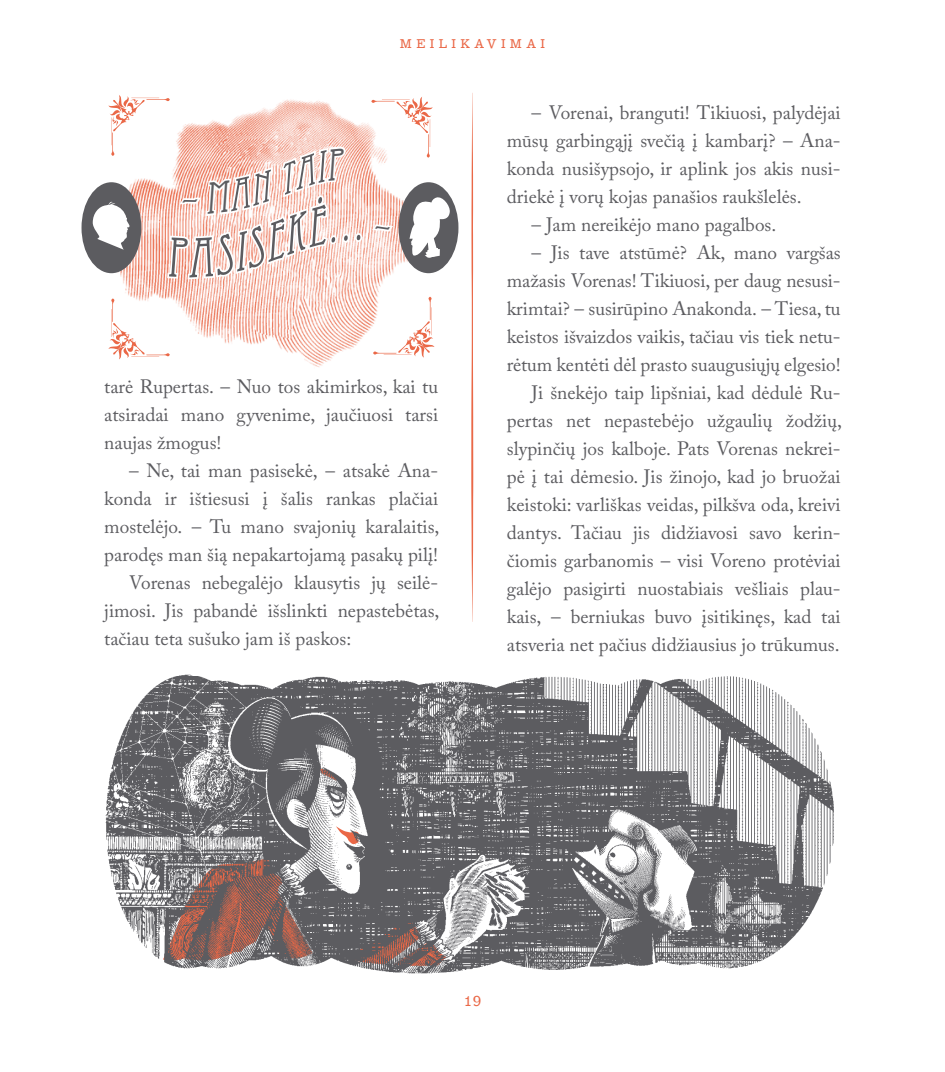
<style>
.page{position:relative;width:945px;height:1072px;background:#fff}
.page>*{position:absolute;margin:0;border:0;box-sizing:border-box;transform-origin:0 0}
.t1{font:54.95px "AT Eccentric";color:#5c5c60}
.t2{font:19.25px/28px "Adobe Caslon Pro";color:#5c5c60;text-align:justify}
.t3{font:14px "Farao";color:#ea6847}
.t4{font:12.25px "Farao";letter-spacing:.37em;color:#ea6847}
</style>
<div class="page">
<svg style="left:472px;top:93px;width:1px;height:529px"></svg>
<img style="left:105px;top:674px;width:729px;height:300px">
<div style="left:82px;top:182px;width:59px;height:91px;background:#5c5c60;border-radius:50%"></div>
<div style="left:399px;top:182px;width:59px;height:91px;background:#5c5c60;border-radius:50%"></div>
<svg style="left:93px;top:95px;width:357px;height:272px"></svg>
<p class="t4" style="left:400px;top:37px;width:147px">MEILIKAVIMAI</p>
<h1 class="t1" style="left:353px;top:188px;width:17px">.</h1>
<p class="t2" style="left:104px;top:372px;width:335px">tarė Rupertas. – Nuo tos akimirkos, kai tu atsiradai mano gyvenime, jaučiuosi tarsi naujas žmogus!</p>
<p class="t2" style="left:129px;top:456px;width:311px">– Ne, tai man pasisekė, – atsakė Ana-</p>
<p class="t2" style="left:104px;top:484px;width:335px">konda ir ištiesusi į šalis rankas plačiai</p>
<p class="t2" style="left:104px;top:512px;width:337px">mostelėjo. – Tu mano svajonių karalaitis,</p>
<p class="t2" style="left:104px;top:540px;width:335px">parodęs man šią nepakartojamą pasakų pilį!</p>
<p class="t2" style="left:129px;top:568px;width:311px">Vorenas nebegalėjo klausytis jų seilė-</p>
<p class="t2" style="left:104px;top:596px;width:337px">jimosi. Jis pabandė išslinkti nepastebėtas,</p>
<p class="t2" style="left:104px;top:624px;width:249px">tačiau teta sušuko jam iš paskos:</p>
<p class="t2" style="left:507px;top:98px;width:335px;text-indent:25px">– Vorenai, branguti! Tikiuosi, palydėjai mūsų garbingąjį svečią į kambarį? – Ana&shy;konda nusišypsojo, ir aplink jos akis nusi&shy;driekė į vorų kojas panašios raukšlelės.</p>
<p class="t2" style="left:532px;top:210px;width:246px">– Jam nereikėjo mano pagalbos.</p>
<p class="t2" style="left:507px;top:238px;width:337px;text-align:right">– Jis tave atstūmė? Ak, mano vargšas mažasis Vorenas! Tikiuosi, per daug nesusi&shy;krimtai? – susirūpino Anakonda. – Tiesa, tu keistos išvaizdos vaikis, tačiau vis tiek netu&shy;rėtum kentėti dėl prasto suaugusiųjų elgesio!<br>Ji šnekėjo taip lipšniai, kad dėdulė Ru&shy;pertas net nepastebėjo užgaulių žodžių, slypinčių jos kalboje. Pats Vorenas nekrei&shy;pė į tai dėmesio. Jis žinojo, kad jo bruožai keistoki: varliškas veidas, pilkšva oda, kreivi dantys. Tačiau jis didžiavosi savo kerin&shy;čiomis garbanomis – visi Voreno protėviai galėjo pasigirti nuostabiais vešliais plau&shy;kais, – berniukas buvo įsitikinęs, kad tai atsveria net pačius didžiausius jo trūkumus.</p>
<p class="t3" style="left:464px;top:994px;width:19px">19</p>
</div>
